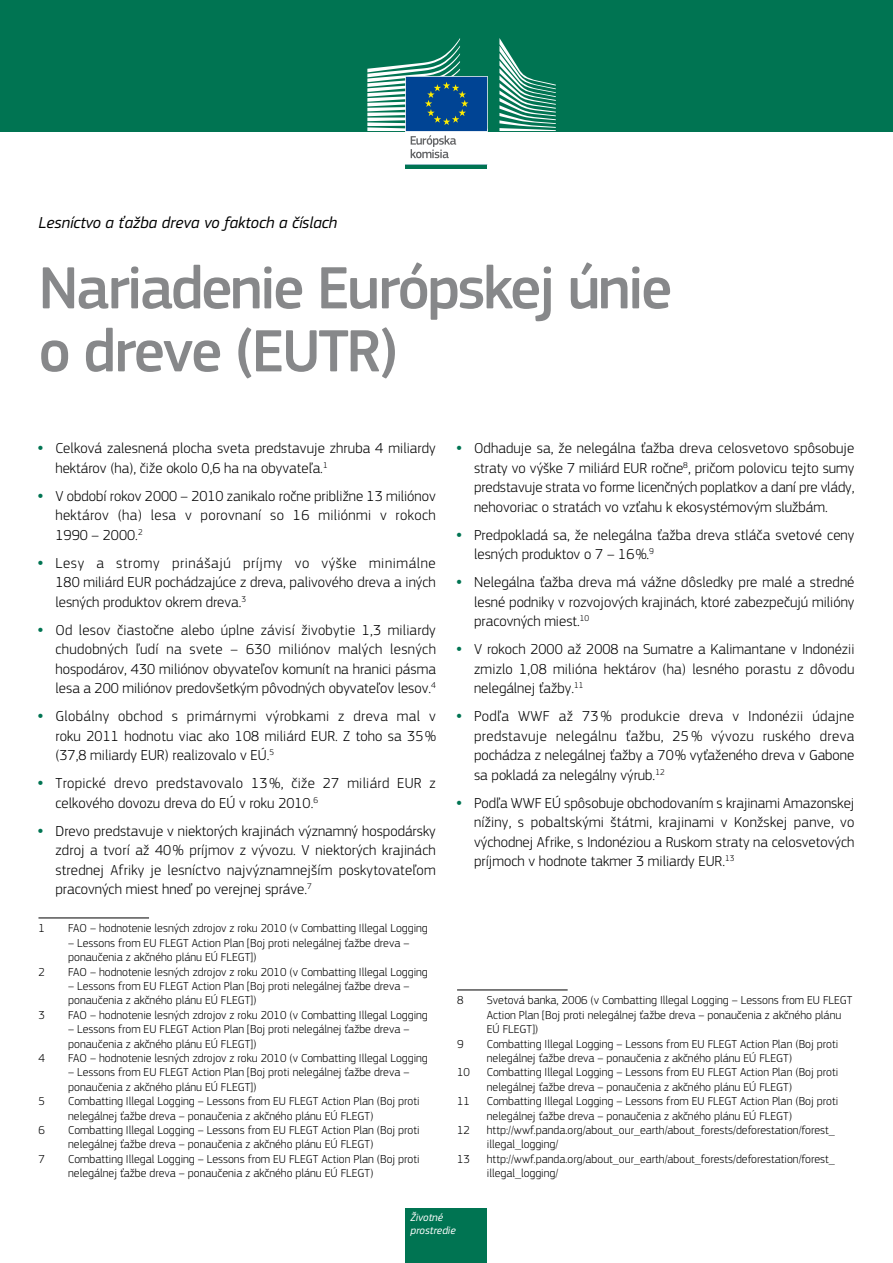
<style>
.page{position:relative;width:893px;height:1263px;background:#fff}
.page>*{position:absolute;margin:0;border:0;box-sizing:border-box;transform-origin:0 0}
.t1{font:500 61.8px/63px "PF Square Sans Pro";letter-spacing:-.04em;color:#87888a}
.t2{font:italic 16.5px "PF Square Sans Pro";color:#000}
.t3{font:300 15px/19.5px "PF Square Sans Pro";color:#000;text-align:justify}
.t4{font:300 15px/19.5px "PF Square Sans Pro";letter-spacing:.02em;color:#000}
.t5{font:300 12px/14.4px "PF Square Sans Pro";color:#000}
.t6{font:italic 11.1px/13.2px "PF Square Sans Pro";color:#fff}
.s1{font-family:"Playbill";font-weight:400;color:#007452}
</style>
<div class="page">
<div style="left:0;top:0;width:893px;height:131px;background:#007452"></div>
<div style="left:406px;top:1209px;width:81px;height:54px;background:#007452"></div>
<div style="left:406px;top:164px;width:81px;height:5px;background:#007452"></div>
<svg style="left:499px;top:38px;width:57px;height:93px"></svg>
<svg style="left:367px;top:38px;width:121px;height:127px"></svg>
<hr style="left:38px;top:918px;width:111px;height:1px;background:#000">
<hr style="left:457px;top:990px;width:111px;height:1px;background:#000">
<p class="t2" style="left:39px;top:212px;width:300px">Lesníctvo a ťažba dreva vo faktoch a číslach</p>
<h1 class="t1" style="left:39px;top:258px;width:635px">Nariadenie Európskej únie o dreve (EUTR)</h1>
<p class="t3" style="left:56px;top:438px;width:382px;text-indent:-17px"><span class="s1">•</span> Celková zalesnená plocha sveta predstavuje zhruba 4 miliardy hektárov (ha), čiže okolo 0,6 ha na obyvateľa.<sup>1</sup></p>
<p class="t3" style="left:55px;top:486px;width:382px;text-indent:-17px"><span class="s1">•</span> V období rokov 2000 – 2010 zanikalo ročne približne 13 miliónov hektárov (ha) lesa v porovnaní so 16 miliónmi v rokoch 1990 – 2000.<sup>2</sup></p>
<p class="t3" style="left:55px;top:553px;width:382px;text-indent:-17px"><span class="s1">•</span> Lesy a stromy prinášajú príjmy vo výške minimálne 180 miliárd EUR pochádzajúce z dreva, palivového dreva a iných lesných produktov okrem dreva.<sup>3</sup></p>
<p class="t3" style="left:56px;top:620px;width:382px;text-indent:-17px"><span class="s1">•</span> Od lesov čiastočne alebo úplne závisí živobytie 1,3 miliardy chudobných ľudí na svete – 630 miliónov malých lesných hospodárov, 430 miliónov obyvateľov komunít na hranici pásma lesa a 200 miliónov predovšetkým pôvodných obyvateľov lesov.<sup>4</sup></p>
<p class="t3" style="left:55px;top:707px;width:382px;text-indent:-17px"><span class="s1">•</span> Globálny obchod s primárnymi výrobkami z dreva mal v roku 2011 hodnotu viac ako 108 miliárd EUR. Z toho sa 35 % (37,8 miliardy EUR) realizovalo v EÚ.<sup>5</sup></p>
<p class="t4" style="left:56px;top:774px;width:382px;text-indent:-17px"><span class="s1">•</span> Tropické drevo predstavovalo 13 %, čiže 27 miliárd EUR z celkového dovozu dreva do EÚ v roku 2010.<sup>6</sup></p>
<p class="t3" style="left:55px;top:821px;width:382px;text-indent:-17px"><span class="s1">•</span> Drevo predstavuje v niektorých krajinách významný hospodársky zdroj a tvorí až 40 % príjmov z vývozu. V niektorých krajinách strednej Afriky je lesníctvo najvýznamnejším poskytovateľom pracovných miest hneď po verejnej správe.<sup>7</sup></p>
<p class="t5" style="left:38px;top:921px;width:8px">1</p>
<p class="t5" style="left:68px;top:921px;width:361px">FAO – hodnotenie lesných zdrojov z roku 2010 (v Combatting Illegal Logging</p>
<p class="t5" style="left:68px;top:935px;width:343px">– Lessons from EU FLEGT Action Plan [Boj proti nelegálnej ťažbe dreva – ponaučenia z akčného plánu EÚ FLEGT])</p>
<p class="t5" style="left:38px;top:964px;width:8px">2</p>
<p class="t5" style="left:68px;top:964px;width:361px">FAO – hodnotenie lesných zdrojov z roku 2010 (v Combatting Illegal Logging</p>
<p class="t5" style="left:68px;top:979px;width:343px">– Lessons from EU FLEGT Action Plan [Boj proti nelegálnej ťažbe dreva – ponaučenia z akčného plánu EÚ FLEGT])</p>
<p class="t5" style="left:38px;top:1007px;width:8px">3</p>
<p class="t5" style="left:68px;top:1007px;width:361px">FAO – hodnotenie lesných zdrojov z roku 2010 (v Combatting Illegal Logging</p>
<p class="t5" style="left:68px;top:1022px;width:343px">– Lessons from EU FLEGT Action Plan [Boj proti nelegálnej ťažbe dreva – ponaučenia z akčného plánu EÚ FLEGT])</p>
<p class="t5" style="left:38px;top:1051px;width:8px">4</p>
<p class="t5" style="left:68px;top:1051px;width:361px">FAO – hodnotenie lesných zdrojov z roku 2010 (v Combatting Illegal Logging</p>
<p class="t5" style="left:68px;top:1065px;width:343px">– Lessons from EU FLEGT Action Plan [Boj proti nelegálnej ťažbe dreva – ponaučenia z akčného plánu EÚ FLEGT])</p>
<p class="t5" style="left:38px;top:1094px;width:8px">5</p>
<p class="t5" style="left:68px;top:1094px;width:353px">Combatting Illegal Logging – Lessons from EU FLEGT Action Plan (Boj proti nelegálnej ťažbe dreva – ponaučenia z akčného plánu EÚ FLEGT)</p>
<p class="t5" style="left:38px;top:1123px;width:8px">6</p>
<p class="t5" style="left:68px;top:1123px;width:353px">Combatting Illegal Logging – Lessons from EU FLEGT Action Plan (Boj proti nelegálnej ťažbe dreva – ponaučenia z akčného plánu EÚ FLEGT)</p>
<p class="t5" style="left:38px;top:1151px;width:8px">7</p>
<p class="t5" style="left:68px;top:1151px;width:353px">Combatting Illegal Logging – Lessons from EU FLEGT Action Plan (Boj proti nelegálnej ťažbe dreva – ponaučenia z akčného plánu EÚ FLEGT)</p>
<p class="t3" style="left:474px;top:438px;width:382px;text-indent:-17px"><span class="s1">•</span> Odhaduje sa, že nelegálna ťažba dreva celosvetovo spôsobuje straty vo výške 7 miliárd EUR ročne<sup>8</sup>, pričom polovicu tejto sumy predstavuje strata vo forme licenčných poplatkov a daní pre vlády, nehovoriac o stratách vo vzťahu k ekosystémovým službám.</p>
<p class="t3" style="left:474px;top:525px;width:382px;text-indent:-17px"><span class="s1">•</span> Predpokladá sa, že nelegálna ťažba dreva stláča svetové ceny lesných produktov o 7 – 16 %.<sup>9</sup></p>
<p class="t3" style="left:474px;top:573px;width:382px;text-indent:-17px"><span class="s1">•</span> Nelegálna ťažba dreva má vážne dôsledky pre malé a stredné lesné podniky v rozvojových krajinách, ktoré zabezpečujú milióny pracovných miest.<sup>10</sup></p>
<p class="t3" style="left:474px;top:640px;width:382px;text-indent:-17px"><span class="s1">•</span> V rokoch 2000 až 2008 na Sumatre a Kalimantane v Indonézii zmizlo 1,08 milióna hektárov (ha) lesného porastu z dôvodu nelegálnej ťažby.<sup>11</sup></p>
<p class="t3" style="left:474px;top:707px;width:382px;text-indent:-17px"><span class="s1">•</span> Podľa WWF až 73 % produkcie dreva v Indonézii údajne predstavuje nelegálnu ťažbu, 25 % vývozu ruského dreva pochádza z nelegálnej ťažby a 70 % vyťaženého dreva v Gabone sa pokladá za nelegálny výrub.<sup>12</sup></p>
<p class="t3" style="left:474px;top:793px;width:382px;text-indent:-17px"><span class="s1">•</span> Podľa WWF EÚ spôsobuje obchodovaním s krajinami Amazonskej nížiny, s pobaltskými štátmi, krajinami v Konžskej panve, vo východnej Afrike, s Indonéziou a Ruskom straty na celosvetových príjmoch v hodnote takmer 3 miliardy EUR.<sup>13</sup></p>
<p class="t5" style="left:457px;top:993px;width:8px">8</p>
<p class="t5" style="left:487px;top:993px;width:367px">Svetová banka, 2006 (v Combatting Illegal Logging – Lessons from EU FLEGT<br>Action Plan [Boj proti nelegálnej ťažbe dreva – ponaučenia z akčného plánu<br>EÚ FLEGT])</p>
<p class="t5" style="left:457px;top:1036px;width:8px">9</p>
<p class="t5" style="left:487px;top:1036px;width:353px">Combatting Illegal Logging – Lessons from EU FLEGT Action Plan (Boj proti nelegálnej ťažbe dreva – ponaučenia z akčného plánu EÚ FLEGT)</p>
<p class="t5" style="left:457px;top:1065px;width:14px">10</p>
<p class="t5" style="left:487px;top:1065px;width:353px">Combatting Illegal Logging – Lessons from EU FLEGT Action Plan (Boj proti nelegálnej ťažbe dreva – ponaučenia z akčného plánu EÚ FLEGT)</p>
<p class="t5" style="left:457px;top:1094px;width:14px">11</p>
<p class="t5" style="left:487px;top:1094px;width:353px">Combatting Illegal Logging – Lessons from EU FLEGT Action Plan (Boj proti nelegálnej ťažbe dreva – ponaučenia z akčného plánu EÚ FLEGT)</p>
<p class="t5" style="left:457px;top:1123px;width:14px">12</p>
<p class="t5" style="left:487px;top:1123px;width:349px">http://wwf.panda.org/about_our_earth/about_forests/deforestation/forest_ illegal_logging/</p>
<p class="t5" style="left:457px;top:1151px;width:14px">13</p>
<p class="t5" style="left:487px;top:1151px;width:349px">http://wwf.panda.org/about_our_earth/about_forests/deforestation/forest_ illegal_logging/</p>
<p class="t6" style="left:410px;top:1211px;width:47px">Životné prostredie</p>
</div>
